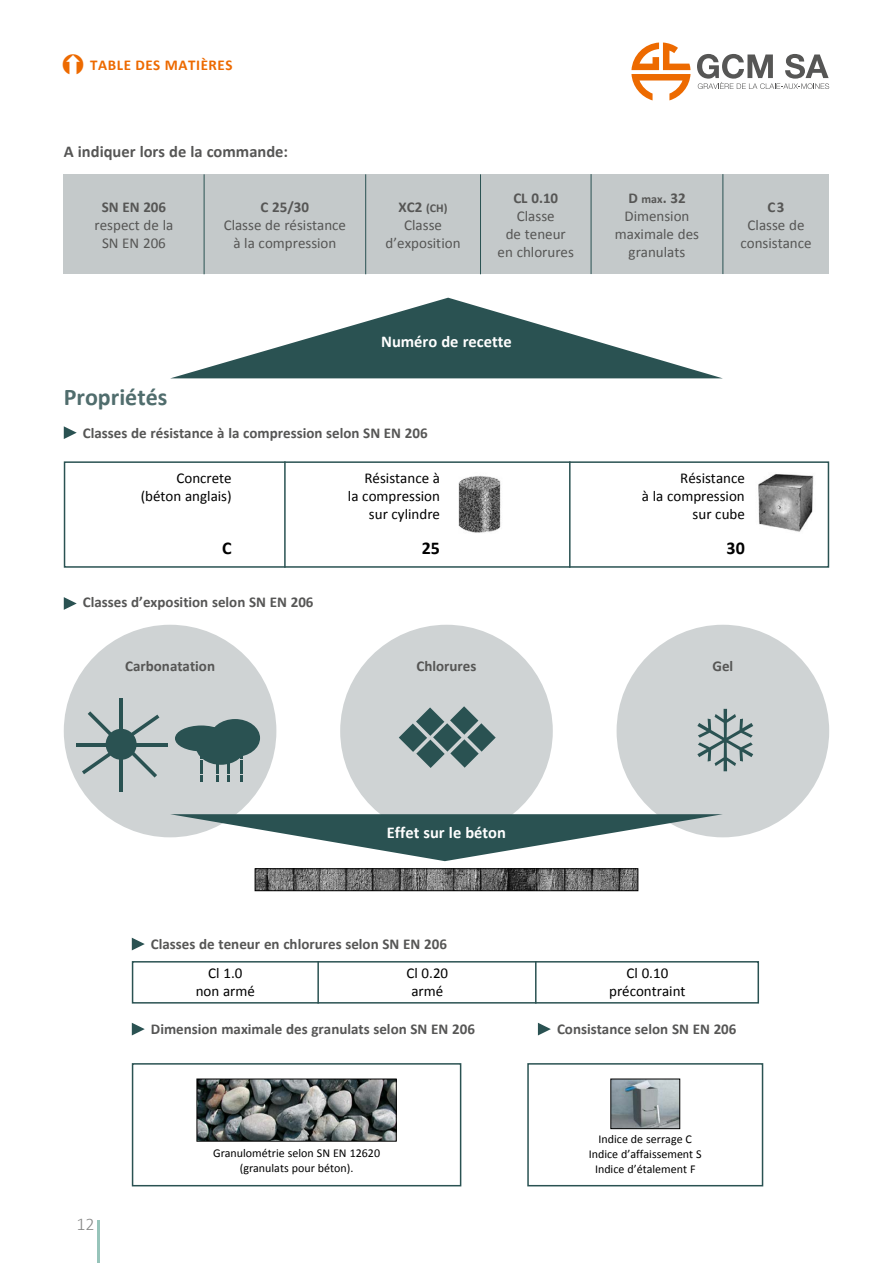
<style>
.page{position:relative;width:893px;height:1263px;background:#fff}
.page>*{position:absolute;margin:0;border:0;box-sizing:border-box;transform-origin:0 0}
.t1{font:700 24px "Calibri";color:#506d6d}
.t2{font:700 18px "Calibri";color:#000}
.t3{font:300 18px "Calibri";color:#868786}
.t4{font:700 16.5px "Calibri";color:#fff}
.t5{font:700 16.5px "Calibri";color:#565655}
.t6{font:700 15px "Calibri";color:#565655}
.t7{font:15px/18px "Calibri";color:#565655;text-align:center}
.t8{font:15px/18px "Calibri";color:#000;text-align:center}
.t9{font:700 15px "Calibri";letter-spacing:.04em;color:#ed6a00}
.t10{font:12px/15px "Calibri";color:#000;text-align:center}
.t11{font:700 12px "Calibri";color:#565655}
.s1{font-size:15px}
.s2{font-weight:700}
.s3{font-weight:700;font-size:12px}
</style>
<div class="page">
<hr style="left:98px;top:1220px;width:2px;height:43px;background:#97c4ba">
<svg style="left:697px;top:54px;width:132px;height:35px"></svg>
<svg style="left:631px;top:43px;width:59px;height:57px"></svg>
<div style="left:64px;top:625px;width:212px;height:212px;background:#cfd3d4;border-radius:50%"></div>
<div style="left:617px;top:625px;width:212px;height:212px;background:#cfd3d4;border-radius:50%"></div>
<div style="left:340px;top:625px;width:213px;height:212px;background:#cfd3d4;border-radius:50%"></div>
<svg style="left:399px;top:706px;width:97px;height:62px"></svg>
<div style="left:64px;top:174px;width:765px;height:100px;background:#c4c9ca"></div>
<hr style="left:204px;top:174px;width:1px;height:100px;background:#2a5252">
<hr style="left:365px;top:174px;width:1px;height:100px;background:#2a5252">
<hr style="left:480px;top:174px;width:1px;height:100px;background:#2a5252">
<hr style="left:591px;top:174px;width:1px;height:100px;background:#2a5252">
<hr style="left:722px;top:174px;width:1px;height:100px;background:#2a5252">
<svg style="left:170px;top:814px;width:553px;height:47px"></svg>
<svg style="left:172px;top:298px;width:550px;height:80px"></svg>
<svg style="left:64px;top:426px;width:13px;height:13px"></svg>
<svg style="left:64px;top:597px;width:13px;height:13px"></svg>
<svg style="left:132px;top:938px;width:13px;height:12px"></svg>
<svg style="left:132px;top:1023px;width:13px;height:12px"></svg>
<svg style="left:538px;top:1023px;width:13px;height:12px"></svg>
<div style="left:132px;top:1063px;width:329px;height:123px;border:2px solid #2a5252"></div>
<img style="left:199px;top:1081px;width:195px;height:58px">
<div style="left:197px;top:1079px;width:199px;height:62px;border:1px solid #000"></div>
<div style="left:527px;top:1063px;width:236px;height:123px;border:2px solid #2a5252"></div>
<img style="left:613px;top:1081px;width:65px;height:46px">
<div style="left:611px;top:1079px;width:69px;height:50px;border:1px solid #000"></div>
<div style="left:132px;top:961px;width:627px;height:42px;border:2px solid #2a5252"></div>
<hr style="left:317px;top:961px;width:2px;height:42px;background:#2a5252">
<hr style="left:535px;top:961px;width:1px;height:42px;background:#2a5252">
<div style="left:106px;top:729px;width:31px;height:31px;background:#2a5252;border-radius:50%"></div>
<hr style="left:119px;top:758px;width:4px;height:34px;background:#2a5252">
<hr style="left:119px;top:698px;width:4px;height:33px;background:#2a5252">
<hr style="left:134px;top:743px;width:34px;height:4px;background:#2a5252">
<hr style="left:76px;top:743px;width:34px;height:4px;background:#2a5252">
<svg style="left:88px;top:711px;width:26px;height:27px"></svg>
<svg style="left:131px;top:751px;width:26px;height:26px"></svg>
<svg style="left:130px;top:715px;width:29px;height:22px"></svg>
<svg style="left:82px;top:752px;width:29px;height:22px"></svg>
<div style="left:175px;top:725px;width:53px;height:26px;background:#2a5252;border-radius:50%"></div>
<div style="left:210px;top:719px;width:50px;height:38px;background:#2a5252;border-radius:50%"></div>
<div style="left:196px;top:727px;width:50px;height:38px;background:#2a5252;border-radius:50%"></div>
<svg style="left:216px;top:765px;width:2px;height:17px"></svg>
<svg style="left:228px;top:764px;width:2px;height:18px"></svg>
<svg style="left:201px;top:758px;width:2px;height:24px"></svg>
<svg style="left:240px;top:756px;width:3px;height:26px"></svg>
<img style="left:257px;top:870px;width:379px;height:19px">
<div style="left:255px;top:868px;width:383px;height:23px;border:1px solid #000"></div>
<div style="left:64px;top:461px;width:765px;height:107px;border:2px solid #2a5252"></div>
<hr style="left:284px;top:461px;width:2px;height:107px;background:#2a5252">
<hr style="left:569px;top:461px;width:2px;height:107px;background:#2a5252">
<img style="left:758px;top:474px;width:56px;height:58px">
<img style="left:458px;top:475px;width:43px;height:58px">
<p class="t9" style="left:90px;top:56px;width:144px">TABLE DES MATIÈRES</p>
<p class="t5" style="left:64px;top:141px;width:226px">A indiquer lors de la commande:</p>
<p class="t6" style="left:102px;top:198px;width:66px">SN EN 206</p>
<p class="t7" style="left:95px;top:215px;width:80px">respect de la<br>SN EN 206</p>
<p class="t6" style="left:261px;top:198px;width:50px">C 25/30</p>
<p class="t7" style="left:224px;top:215px;width:124px">Classe de résistance à la compression</p>
<h1 class="t1" style="left:64px;top:382px;width:105px">Propriétés</h1>
<p class="t11" style="left:399px;top:200px;width:50px"><span class="s1">XC2</span> (CH)</p>
<p class="t7" style="left:386px;top:215px;width:76px">Classe d’exposition</p>
<p class="t6" style="left:513px;top:189px;width:46px">CL 0.10</p>
<p class="t7" style="left:498px;top:206px;width:78px">Classe<br>de teneur en chlorures</p>
<p class="t4" style="left:381px;top:331px;width:132px">Numéro de recette</p>
<p class="t6" style="left:83px;top:424px;width:346px">Classes de résistance à la compression selon SN EN 206</p>
<p class="t7" style="left:615px;top:188px;width:86px"><span class="s2">D</span> <span class="s3">max</span><span class="s2">. 32<br></span>Dimension maximale des granulats</p>
<p class="t6" style="left:767px;top:198px;width:19px">C3</p>
<p class="t7" style="left:740px;top:215px;width:73px">Classe de consistance</p>
<p class="t8" style="left:348px;top:469px;width:94px;text-align:right">Résistance à<br>la compression sur cylindre</p>
<p class="t2" style="left:422px;top:536px;width:20px">25</p>
<p class="t8" style="left:642px;top:469px;width:105px;text-align:right">Résistance<br>à la compression sur cube</p>
<p class="t8" style="left:141px;top:469px;width:93px;text-align:right">Concrete (béton anglais)</p>
<p class="t2" style="left:222px;top:536px;width:11px">C</p>
<p class="t2" style="left:727px;top:536px;width:20px">30</p>
<p class="t6" style="left:83px;top:592px;width:232px">Classes d’exposition selon SN EN 206</p>
<p class="t6" style="left:125px;top:656px;width:91px">Carbonatation</p>
<p class="t6" style="left:712px;top:656px;width:22px">Gel</p>
<p class="t6" style="left:416px;top:656px;width:61px">Chlorures</p>
<p class="t4" style="left:387px;top:823px;width:121px">Effet sur le béton</p>
<p class="t6" style="left:151px;top:935px;width:297px">Classes de teneur en chlorures selon SN EN 206</p>
<p class="t8" style="left:196px;top:963px;width:61px">Cl 1.0 non armé</p>
<p class="t8" style="left:406px;top:963px;width:43px">Cl 0.20 armé</p>
<p class="t8" style="left:609px;top:963px;width:78px">Cl 0.10 précontraint</p>
<p class="t6" style="left:151px;top:1020px;width:325px">Dimension maximale des granulats selon SN EN 206</p>
<p class="t6" style="left:557px;top:1020px;width:181px">Consistance selon SN EN 206</p>
<p class="t3" style="left:76px;top:1212px;width:20px">12</p>
<p class="t10" style="left:213px;top:1145px;width:168px">Granulométrie selon SN EN 12620 (granulats pour béton).</p>
<p class="t10" style="left:589px;top:1131px;width:115px">Indice de serrage C<br>Indice d’affaissement S<br>Indice d’étalement F</p>
</div>
